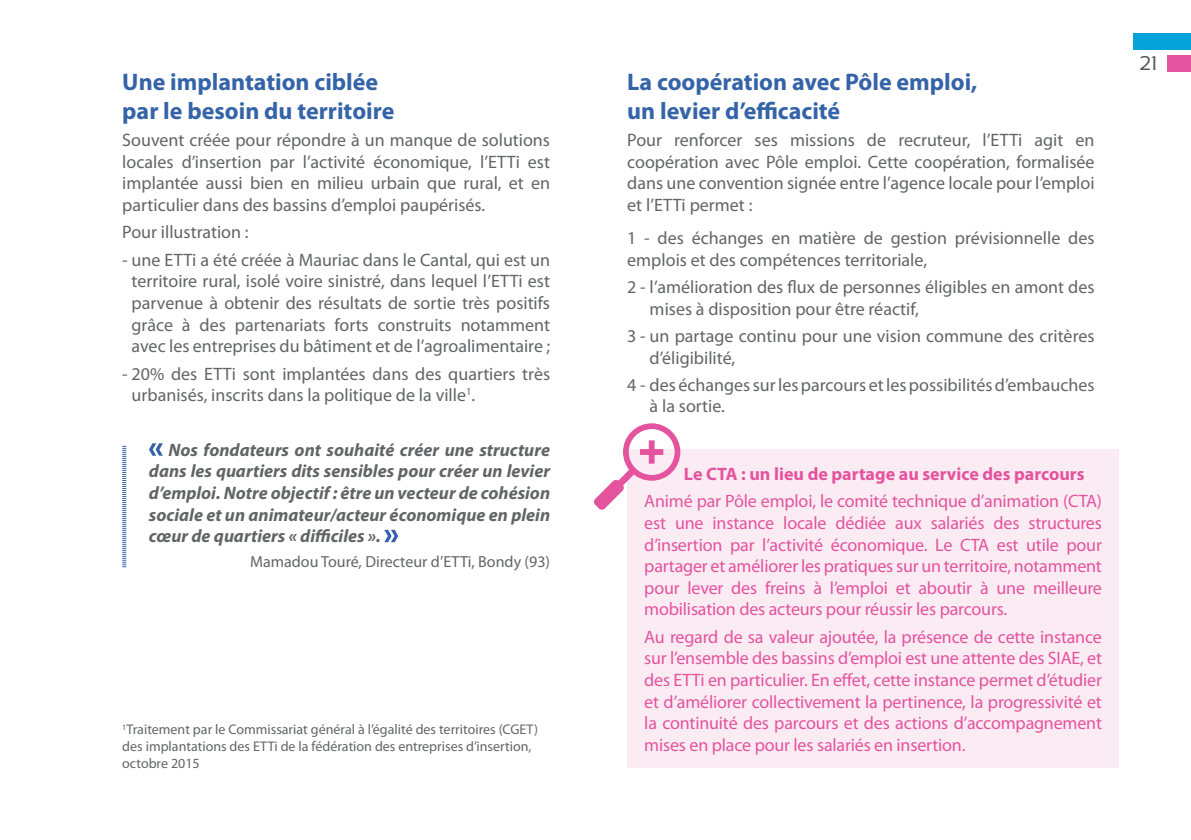
<style>
.page{position:relative;width:1191px;height:840px;background:#fff}
.page>*{position:absolute;margin:0;border:0;box-sizing:border-box;transform-origin:0 0}
.t1{font:700 24px/28.8px "Myriad Pro";color:#3563a8}
.t2{font:20px "Sansation";color:#58595b}
.t3{font:18px/21.6px "Myriad Pro";color:#636466}
.t4{font:18px/21.6px "Myriad Pro";letter-spacing:-.01em;color:#e4539e;text-align:justify}
.t5{font:italic 700 18px/21.6px "Myriad Pro";color:#636466;text-align:justify}
.t6{font:700 18px "Myriad Pro";color:#e4539e}
.t7{font:16px "Myriad Pro";color:#636466}
.t8{font:14px/16.8px "Myriad Pro";color:#636466}
</style>
<div class="page">
<svg style="left:122px;top:445px;width:4px;height:122px"></svg>
<svg style="left:149px;top:443px;width:14px;height:12px"></svg>
<svg style="left:384px;top:529px;width:14px;height:13px"></svg>
<div style="left:627px;top:449px;width:492px;height:318px;background:#fbecf3"></div>
<svg style="left:594px;top:423px;width:86px;height:87px"></svg>
<div style="left:1167px;top:55px;width:24px;height:17px;background:#e4539e"></div>
<div style="left:1133px;top:33px;width:58px;height:16px;background:#06a2da"></div>
<h1 class="t1" style="left:122px;top:67px;width:273px">Une implantation ciblée par le besoin du territoire</h1>
<p class="t3" style="left:122px;top:129px;width:429px;text-align:justify">Souvent créée pour répondre à un manque de solutions locales d’insertion par l’activité économique, l’ETTi est implantée aussi bien en milieu urbain que rural, et en particulier dans des bassins d’emploi paupérisés.</p>
<p class="t3" style="left:122px;top:221px;width:128px">Pour illustration :</p>
<p class="t3" style="left:122px;top:248px;width:429px;text-align:center">- une ETTi a été créée à Mauriac dans le Cantal, qui est un territoire rural, isolé voire sinistré, dans lequel l’ETTi est parvenue à obtenir des résultats de sortie très positifs grâce à des partenariats forts construits notamment avec les entreprises du bâtiment et de l’agroalimentaire ;</p>
<p class="t3" style="left:132px;top:362px;width:420px;text-indent:-9px">- 20% des ETTi sont implantées dans des quartiers très urbanisés, inscrits dans la politique de la ville<sup>1</sup>.</p>
<p class="t5" style="left:149px;top:438px;width:403px;text-indent:19px">Nos fondateurs ont souhaité créer une structure dans les quartiers dits sensibles pour créer un levier d’emploi. Notre objectif : être un vecteur de cohésion sociale et un animateur/acteur économique en plein cœur de quartiers « difficiles ».</p>
<p class="t7" style="left:250px;top:551px;width:301px">Mamadou Touré, Directeur d’ETTi, Bondy (93)</p>
<p class="t8" style="left:122px;top:720px;width:417px"><sup>1</sup>Traitement par le Commissariat général à l’égalité des territoires (CGET) des implantations des ETTi de la fédération des entreprises d’insertion, octobre 2015</p>
<h1 class="t1" style="left:627px;top:67px;width:352px">La coopération avec Pôle emploi, un levier d’efficacité</h1>
<p class="t3" style="left:627px;top:129px;width:469px;text-align:justify">Pour renforcer ses missions de recruteur, l’ETTi agit en coopération avec Pôle emploi. Cette coopération, formalisée dans une convention signée entre l’agence locale pour l’emploi et l’ETTi permet :</p>
<p class="t3" style="left:627px;top:227px;width:469px">1 - des échanges en matière de gestion prévisionnelle des emplois et des compétences territoriale,</p>
<p class="t3" style="left:649px;top:276px;width:446px;text-indent:-22px">2 - l’amélioration des flux de personnes éligibles en amont des mises à disposition pour être réactif,</p>
<p class="t3" style="left:649px;top:324px;width:446px;text-indent:-22px">3 - un partage continu pour une vision commune des critères d’éligibilité,</p>
<p class="t3" style="left:649px;top:373px;width:446px;text-indent:-22px">4 - des échanges sur les parcours et les possibilités d’embauches à la sortie.</p>
<p class="t6" style="left:684px;top:462px;width:402px">Le CTA : un lieu de partage au service des parcours</p>
<p class="t4" style="left:644px;top:490px;width:459px">Animé par Pôle emploi, le comité technique d’animation (CTA) est une instance locale dédiée aux salariés des structures d’insertion par l’activité économique. Le CTA est utile pour partager et améliorer les pratiques sur un territoire, notamment pour lever des freins à l’emploi et aboutir à une meilleure mobilisation des acteurs pour réussir les parcours.</p>
<p class="t4" style="left:644px;top:625px;width:459px">Au regard de sa valeur ajoutée, la présence de cette instance sur l’ensemble des bassins d’emploi est une attente des SIAE, et des ETTi en particulier. En effet, cette instance permet d’étudier et d’améliorer collectivement la pertinence, la progressivité et la continuité des parcours et des actions d’accompagnement mises en place pour les salariés en insertion.</p>
<p class="t2" style="left:1140px;top:52px;width:19px">21</p>
</div>
